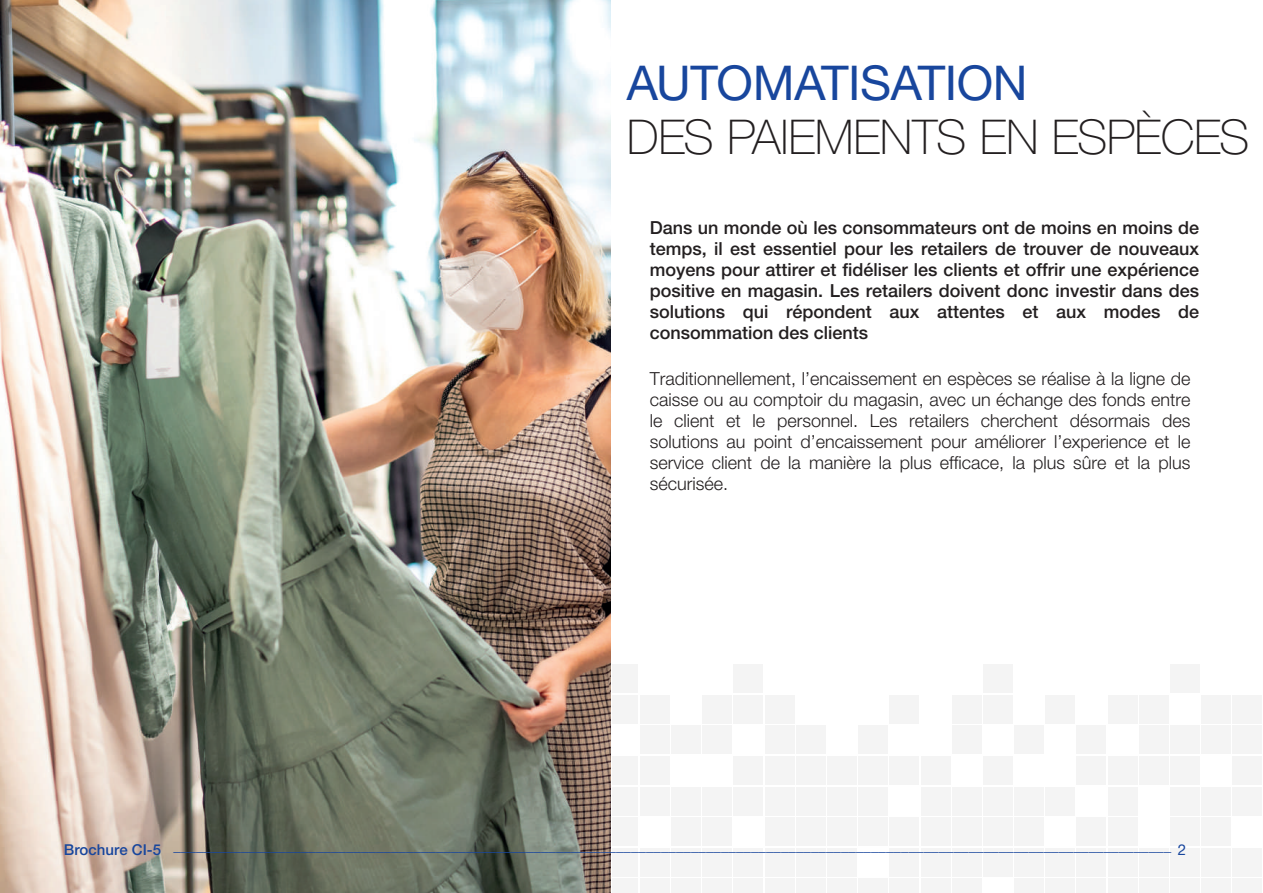
<style>
.page{position:relative;width:1263px;height:893px;background:#fff}
.page>*{position:absolute;margin:0;border:0;box-sizing:border-box;transform-origin:0 0}
.t1{font:100 48px "Helvetica Neue LT Std";letter-spacing:-.015em;color:#231f20}
.t2{font:48px "Helvetica Neue LT Std";letter-spacing:-.01em;color:#18469d}
.t3{font:300 18px/21px "Helvetica Neue LT Std";color:#231f20;text-align:justify}
.t4{font:500 18px/21px "Helvetica Neue LT Std";color:#231f20;text-align:justify}
.t5{font:15px "Helvetica Neue LT Std";color:#18469d}
.s1{font-weight:500}
</style>
<div class="page">
<div style="left:612px;top:664px;width:26px;height:29px;background:#f4f4f4"></div>
<div style="left:734px;top:664px;width:29px;height:29px;background:#f4f4f4"></div>
<div style="left:983px;top:664px;width:29px;height:29px;background:#f4f4f4"></div>
<div style="left:1170px;top:664px;width:29px;height:29px;background:#f4f4f4"></div>
<div style="left:612px;top:695px;width:26px;height:28px;background:#f4f4f4"></div>
<div style="left:640px;top:695px;width:29px;height:28px;background:#f4f4f4"></div>
<div style="left:703px;top:695px;width:29px;height:28px;background:#f4f4f4"></div>
<div style="left:734px;top:695px;width:29px;height:28px;background:#f4f4f4"></div>
<div style="left:765px;top:695px;width:29px;height:28px;background:#f4f4f4"></div>
<div style="left:890px;top:695px;width:29px;height:28px;background:#f4f4f4"></div>
<div style="left:952px;top:695px;width:29px;height:28px;background:#f4f4f4"></div>
<div style="left:983px;top:695px;width:29px;height:28px;background:#f4f4f4"></div>
<div style="left:1046px;top:695px;width:29px;height:28px;background:#f4f4f4"></div>
<div style="left:1108px;top:695px;width:29px;height:28px;background:#f4f4f4"></div>
<div style="left:1139px;top:695px;width:29px;height:28px;background:#f4f4f4"></div>
<div style="left:1202px;top:695px;width:29px;height:28px;background:#f4f4f4"></div>
<div style="left:640px;top:726px;width:29px;height:28px;background:#f4f4f4"></div>
<div style="left:671px;top:726px;width:30px;height:28px;background:#f4f4f4"></div>
<div style="left:703px;top:726px;width:29px;height:28px;background:#f4f4f4"></div>
<div style="left:765px;top:726px;width:29px;height:28px;background:#f4f4f4"></div>
<div style="left:796px;top:726px;width:29px;height:28px;background:#f4f4f4"></div>
<div style="left:859px;top:726px;width:29px;height:28px;background:#f4f4f4"></div>
<div style="left:952px;top:726px;width:29px;height:28px;background:#f4f4f4"></div>
<div style="left:1014px;top:726px;width:30px;height:28px;background:#f4f4f4"></div>
<div style="left:1077px;top:726px;width:29px;height:28px;background:#f4f4f4"></div>
<div style="left:1139px;top:726px;width:29px;height:28px;background:#f4f4f4"></div>
<div style="left:1170px;top:726px;width:29px;height:28px;background:#f4f4f4"></div>
<div style="left:1202px;top:726px;width:29px;height:28px;background:#f4f4f4"></div>
<div style="left:612px;top:756px;width:26px;height:29px;background:#f4f4f4"></div>
<div style="left:640px;top:756px;width:29px;height:29px;background:#f4f4f4"></div>
<div style="left:734px;top:756px;width:29px;height:29px;background:#f4f4f4"></div>
<div style="left:765px;top:756px;width:29px;height:29px;background:#f4f4f4"></div>
<div style="left:796px;top:756px;width:29px;height:29px;background:#f4f4f4"></div>
<div style="left:827px;top:756px;width:29px;height:29px;background:#f4f4f4"></div>
<div style="left:859px;top:756px;width:29px;height:29px;background:#f4f4f4"></div>
<div style="left:890px;top:756px;width:29px;height:29px;background:#f4f4f4"></div>
<div style="left:921px;top:756px;width:29px;height:29px;background:#f4f4f4"></div>
<div style="left:983px;top:756px;width:29px;height:29px;background:#f4f4f4"></div>
<div style="left:1077px;top:756px;width:29px;height:29px;background:#f4f4f4"></div>
<div style="left:1108px;top:756px;width:29px;height:29px;background:#f4f4f4"></div>
<div style="left:1139px;top:756px;width:29px;height:29px;background:#f4f4f4"></div>
<div style="left:1170px;top:756px;width:29px;height:29px;background:#f4f4f4"></div>
<div style="left:612px;top:787px;width:26px;height:28px;background:#f4f4f4"></div>
<div style="left:640px;top:787px;width:29px;height:28px;background:#f4f4f4"></div>
<div style="left:671px;top:787px;width:30px;height:28px;background:#f4f4f4"></div>
<div style="left:703px;top:787px;width:29px;height:28px;background:#f4f4f4"></div>
<div style="left:734px;top:787px;width:29px;height:28px;background:#f4f4f4"></div>
<div style="left:765px;top:787px;width:29px;height:28px;background:#f4f4f4"></div>
<div style="left:796px;top:787px;width:29px;height:28px;background:#f4f4f4"></div>
<div style="left:827px;top:787px;width:29px;height:28px;background:#f4f4f4"></div>
<div style="left:859px;top:787px;width:29px;height:28px;background:#f4f4f4"></div>
<div style="left:921px;top:787px;width:29px;height:28px;background:#f4f4f4"></div>
<div style="left:952px;top:787px;width:29px;height:28px;background:#f4f4f4"></div>
<div style="left:983px;top:787px;width:29px;height:28px;background:#f4f4f4"></div>
<div style="left:1014px;top:787px;width:30px;height:28px;background:#f4f4f4"></div>
<div style="left:1046px;top:787px;width:29px;height:28px;background:#f4f4f4"></div>
<div style="left:1108px;top:787px;width:29px;height:28px;background:#f4f4f4"></div>
<div style="left:1170px;top:787px;width:29px;height:28px;background:#f4f4f4"></div>
<div style="left:1202px;top:787px;width:29px;height:28px;background:#f4f4f4"></div>
<div style="left:612px;top:817px;width:26px;height:29px;background:#f4f4f4"></div>
<div style="left:671px;top:817px;width:30px;height:29px;background:#f4f4f4"></div>
<div style="left:703px;top:817px;width:29px;height:29px;background:#f4f4f4"></div>
<div style="left:765px;top:817px;width:29px;height:29px;background:#f4f4f4"></div>
<div style="left:796px;top:817px;width:29px;height:29px;background:#f4f4f4"></div>
<div style="left:827px;top:817px;width:29px;height:29px;background:#f4f4f4"></div>
<div style="left:859px;top:817px;width:29px;height:29px;background:#f4f4f4"></div>
<div style="left:890px;top:817px;width:29px;height:29px;background:#f4f4f4"></div>
<div style="left:921px;top:817px;width:29px;height:29px;background:#f4f4f4"></div>
<div style="left:952px;top:817px;width:29px;height:29px;background:#f4f4f4"></div>
<div style="left:983px;top:817px;width:29px;height:29px;background:#f4f4f4"></div>
<div style="left:1014px;top:817px;width:30px;height:29px;background:#f4f4f4"></div>
<div style="left:1077px;top:817px;width:29px;height:29px;background:#f4f4f4"></div>
<div style="left:1108px;top:817px;width:29px;height:29px;background:#f4f4f4"></div>
<div style="left:1170px;top:817px;width:29px;height:29px;background:#f4f4f4"></div>
<div style="left:1202px;top:817px;width:29px;height:29px;background:#f4f4f4"></div>
<div style="left:612px;top:848px;width:26px;height:29px;background:#f4f4f4"></div>
<div style="left:640px;top:848px;width:29px;height:29px;background:#f4f4f4"></div>
<div style="left:671px;top:848px;width:30px;height:29px;background:#f4f4f4"></div>
<div style="left:703px;top:848px;width:29px;height:29px;background:#f4f4f4"></div>
<div style="left:734px;top:848px;width:29px;height:29px;background:#f4f4f4"></div>
<div style="left:765px;top:848px;width:29px;height:29px;background:#f4f4f4"></div>
<div style="left:796px;top:848px;width:29px;height:29px;background:#f4f4f4"></div>
<div style="left:827px;top:848px;width:29px;height:29px;background:#f4f4f4"></div>
<div style="left:890px;top:848px;width:29px;height:29px;background:#f4f4f4"></div>
<div style="left:921px;top:848px;width:29px;height:29px;background:#f4f4f4"></div>
<div style="left:952px;top:848px;width:29px;height:29px;background:#f4f4f4"></div>
<div style="left:983px;top:848px;width:29px;height:29px;background:#f4f4f4"></div>
<div style="left:1014px;top:848px;width:30px;height:29px;background:#f4f4f4"></div>
<div style="left:1046px;top:848px;width:29px;height:29px;background:#f4f4f4"></div>
<div style="left:1077px;top:848px;width:29px;height:29px;background:#f4f4f4"></div>
<div style="left:1108px;top:848px;width:29px;height:29px;background:#f4f4f4"></div>
<div style="left:1139px;top:848px;width:29px;height:29px;background:#f4f4f4"></div>
<div style="left:1170px;top:848px;width:29px;height:29px;background:#f4f4f4"></div>
<div style="left:1202px;top:848px;width:29px;height:29px;background:#f4f4f4"></div>
<div style="left:612px;top:879px;width:26px;height:14px;background:#f4f4f4"></div>
<div style="left:640px;top:879px;width:29px;height:14px;background:#f4f4f4"></div>
<div style="left:671px;top:879px;width:30px;height:14px;background:#f4f4f4"></div>
<div style="left:703px;top:879px;width:29px;height:14px;background:#f4f4f4"></div>
<div style="left:734px;top:879px;width:29px;height:14px;background:#f4f4f4"></div>
<div style="left:765px;top:879px;width:29px;height:14px;background:#f4f4f4"></div>
<div style="left:796px;top:879px;width:29px;height:14px;background:#f4f4f4"></div>
<div style="left:827px;top:879px;width:29px;height:14px;background:#f4f4f4"></div>
<div style="left:859px;top:879px;width:29px;height:14px;background:#f4f4f4"></div>
<div style="left:890px;top:879px;width:29px;height:14px;background:#f4f4f4"></div>
<div style="left:921px;top:879px;width:29px;height:14px;background:#f4f4f4"></div>
<div style="left:952px;top:879px;width:29px;height:14px;background:#f4f4f4"></div>
<div style="left:1014px;top:879px;width:30px;height:14px;background:#f4f4f4"></div>
<div style="left:1046px;top:879px;width:29px;height:14px;background:#f4f4f4"></div>
<div style="left:1077px;top:879px;width:29px;height:14px;background:#f4f4f4"></div>
<div style="left:1108px;top:879px;width:29px;height:14px;background:#f4f4f4"></div>
<div style="left:1139px;top:879px;width:29px;height:14px;background:#f4f4f4"></div>
<div style="left:1170px;top:879px;width:29px;height:14px;background:#f4f4f4"></div>
<div style="left:1202px;top:879px;width:29px;height:14px;background:#f4f4f4"></div>
<div style="left:1233px;top:695px;width:29px;height:28px;background:#f4f4f4"></div>
<div style="left:1233px;top:726px;width:29px;height:28px;background:#f4f4f4"></div>
<div style="left:1233px;top:756px;width:29px;height:29px;background:#f4f4f4"></div>
<div style="left:1233px;top:787px;width:29px;height:28px;background:#f4f4f4"></div>
<div style="left:1233px;top:848px;width:29px;height:29px;background:#f4f4f4"></div>
<div style="left:1233px;top:879px;width:29px;height:14px;background:#f4f4f4"></div>
<img style="left:0;top:0;width:611px;height:893px">
<h1 class="t2" style="left:627px;top:55px;width:402px">AUTOMATISATION</h1>
<h1 class="t1" style="left:627px;top:110px;width:624px">DES PAIEMENTS EN ESPÈCES</h1>
<p class="t4" style="left:650px;top:217px;width:551px">Dans un monde où les consommateurs ont de moins en moins de temps, il est essentiel pour les retailers de trouver de nouveaux moyens pour attirer et fidéliser les clients et offrir une expérience positive en magasin. Les retailers doivent donc investir dans des solutions qui répondent aux attentes et aux modes de consommation des clients</p>
<p class="t3" style="left:650px;top:368px;width:542px">Traditionnellement, l’encaissement en espèces se réalise à la ligne de caisse ou au comptoir du magasin, avec un échange des fonds entre le client et le personnel. Les retailers cherchent désormais des solutions au point d’encaissement pour améliorer l’experience et le service client de la manière la plus efficace, la plus sûre et la plus sécurisée.</p>
<p class="t5" style="left:64px;top:836px;width:1124px"><span class="s1">Brochure CI-5</span> _____________________________________________________________________________________________________________________________________ 2</p>
</div>
